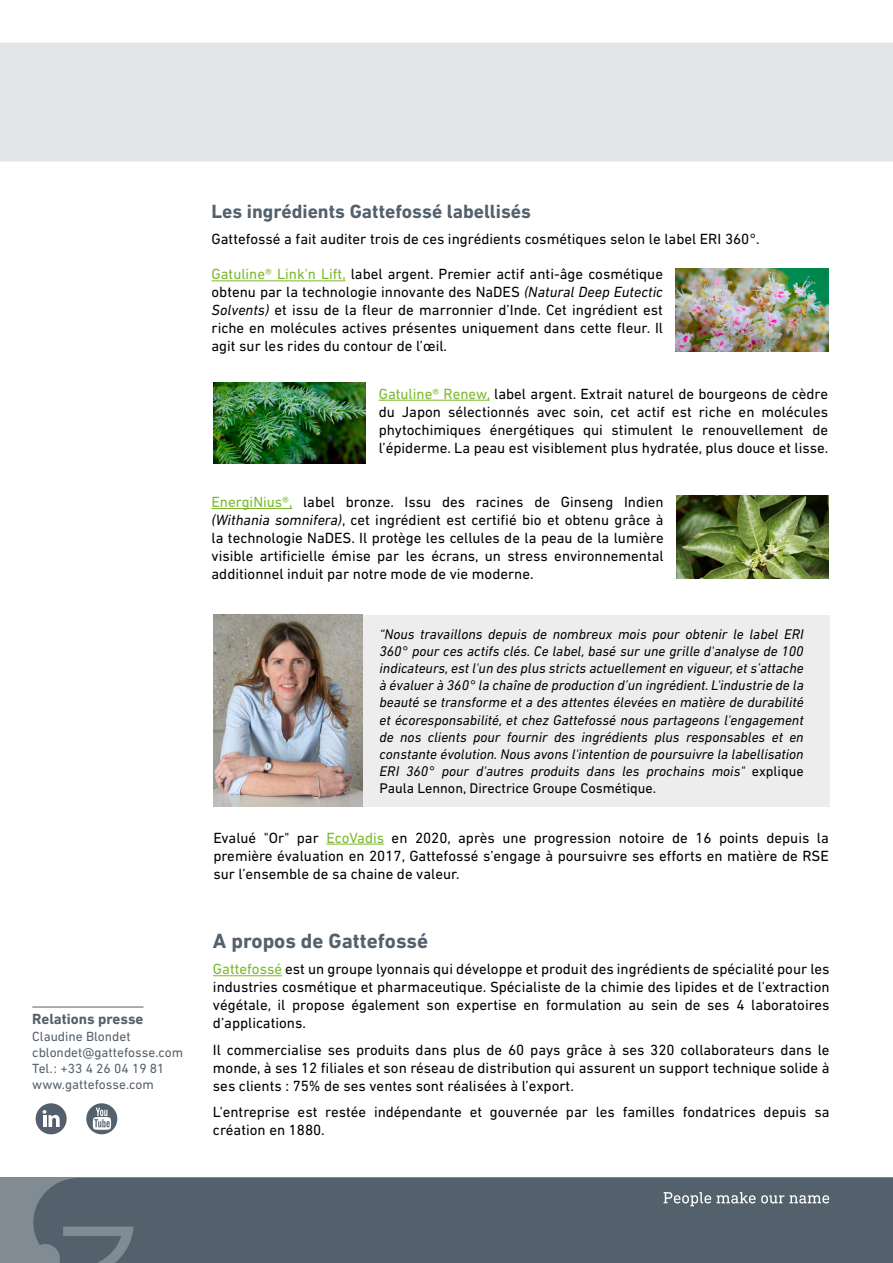
<style>
.page{position:relative;width:893px;height:1263px;background:#fff}
.page>*{position:absolute;margin:0;border:0;box-sizing:border-box;transform-origin:0 0}
.t1{font:700 21px "DIN Next LT Pro";color:#54616c}
.t2{font:700 19.5px "DIN Next LT Pro";color:#54616c}
.t3{font:15px/18px "DIN Next LT Pro";color:#000;text-align:justify}
.t4{font:700 15px "DIN Next LT Pro";color:#54616c}
.t5{font:italic 14.25px/17.1px "DIN Next LT Pro";color:#000;text-align:justify}
.t6{font:13.5px/16.2px "DIN Next LT Pro";color:#54616c}
.s1{color:#7ab929}
.s2{font-style:italic}
.s3{font-style:normal}
</style>
<div class="page">
<div style="left:0;top:43px;width:893px;height:119px;background:#e3e6e6"></div>
<hr style="left:213px;top:975px;width:69px;height:1px;background:#7ab929">
<div style="left:352px;top:615px;width:477px;height:191px;background:#ededed"></div>
<img style="left:213px;top:615px;width:149px;height:191px">
<div style="left:0;top:1178px;width:893px;height:85px;background:#54616c"></div>
<svg style="left:664px;top:1192px;width:165px;height:14px;background:#7c868e"></svg>
<div style="left:86px;top:1103px;width:31px;height:31px;background:#54616c;border-radius:50%"></div>
<svg style="left:93px;top:1108px;width:18px;height:22px"></svg>
<div style="left:36px;top:1103px;width:31px;height:31px;background:#54616c;border-radius:50%"></div>
<svg style="left:43px;top:1110px;width:17px;height:17px"></svg>
<hr style="left:32px;top:1007px;width:111px;height:1px;background:#54616c">
<hr style="left:212px;top:280px;width:134px;height:1px;background:#7ab929">
<hr style="left:379px;top:400px;width:111px;height:1px;background:#7ab929">
<hr style="left:212px;top:508px;width:80px;height:1px;background:#7ab929">
<img style="left:676px;top:495px;width:153px;height:84px">
<img style="left:676px;top:269px;width:152px;height:83px">
<img style="left:213px;top:382px;width:153px;height:81px">
<hr style="left:326px;top:844px;width:58px;height:1px;background:#7ab929">
<p class="t4" style="left:32px;top:1010px;width:113px">Relations presse</p>
<p class="t6" style="left:32px;top:1028px;width:152px">Claudine Blondet cblondet@gattefosse.com<br>Tel.: +33 4 26 04 19 81 www.gattefosse.com</p>
<h2 class="t2" style="left:212px;top:200px;width:321px">Les ingrédients Gattefossé labellisés</h2>
<p class="t3" style="left:212px;top:230px;width:550px">Gattefossé a fait auditer trois de ces ingrédients cosmétiques selon le label ERI 360°.</p>
<p class="t3" style="left:212px;top:265px;width:453px"><span class="s1">Gatuline® Link'n Lift,</span> label argent. Premier actif anti-âge cosmétique obtenu par la technologie innovante des NaDES <span class="s2">(Natural Deep Eutectic Solvents)</span> et issu de la fleur de marronnier d’Inde. Cet ingrédient est riche en molécules actives présentes uniquement dans cette fleur. Il agit sur les rides du contour de l’œil.</p>
<p class="t3" style="left:379px;top:384px;width:451px"><span class="s1">Gatuline® Renew,</span> label argent. Extrait naturel de bourgeons de cèdre du Japon sélectionnés avec soin, cet actif est riche en molécules phytochimiques énergétiques qui stimulent le renouvellement de l’épiderme. La peau est visiblement plus hydratée, plus douce et lisse.</p>
<p class="t3" style="left:212px;top:493px;width:454px"><span class="s1">EnergiNius®,</span> label bronze. Issu des racines de Ginseng Indien <span class="s2">(Withania somnifera)</span>, cet ingrédient est certifié bio et obtenu grâce à la technologie NaDES. Il protège les cellules de la peau de la lumière visible artificielle émise par les écrans, un stress environnemental additionnel induit par notre mode de vie moderne.</p>
<p class="t5" style="left:379px;top:625px;width:426px">“Nous travaillons depuis de nombreux mois pour obtenir le label ERI 360° pour ces actifs clés. Ce label, basé sur une grille d'analyse de 100 indicateurs, est l'un des plus stricts actuellement en vigueur, et s’attache à évaluer à 360° la chaîne de production d’un ingrédient. L'industrie de la beauté se transforme et a des attentes élevées en matière de durabilité et écoresponsabilité, et chez Gattefossé nous partageons l'engagement de nos clients pour fournir des ingrédients plus responsables et en constante évolution. Nous avons l'intention de poursuivre la labellisation ERI 360° pour d'autres produits dans les prochains mois" <span class="s3">explique Paula Lennon, Directrice Groupe Cosmétique.</span></p>
<p class="t3" style="left:213px;top:828px;width:617px">Evalué "Or" par <span class="s1">EcoVadis</span> en 2020, après une progression notoire de 16 points depuis la première évaluation en 2017, Gattefossé s’engage à poursuivre ses efforts en matière de RSE sur l’ensemble de sa chaine de valeur.</p>
<h1 class="t1" style="left:213px;top:928px;width:217px">A propos de Gattefossé</h1>
<p class="t3" style="left:213px;top:960px;width:618px"><span class="s1">Gattefossé</span> est un groupe lyonnais qui développe et produit des ingrédients de spécialité pour les industries cosmétique et pharmaceutique. Spécialiste de la chimie des lipides et de l’extraction végétale, il propose également son expertise en formulation au sein de ses 4 laboratoires d’applications.</p>
<p class="t3" style="left:213px;top:1040px;width:618px">Il commercialise ses produits dans plus de 60 pays grâce à ses 320 collaborateurs dans le monde, à ses 12 filiales et son réseau de distribution qui assurent un support technique solide à ses clients : 75% de ses ventes sont réalisées à l’export.</p>
<p class="t3" style="left:213px;top:1103px;width:618px">L'entreprise est restée indépendante et gouvernée par les familles fondatrices depuis sa création en 1880.</p>
</div>
